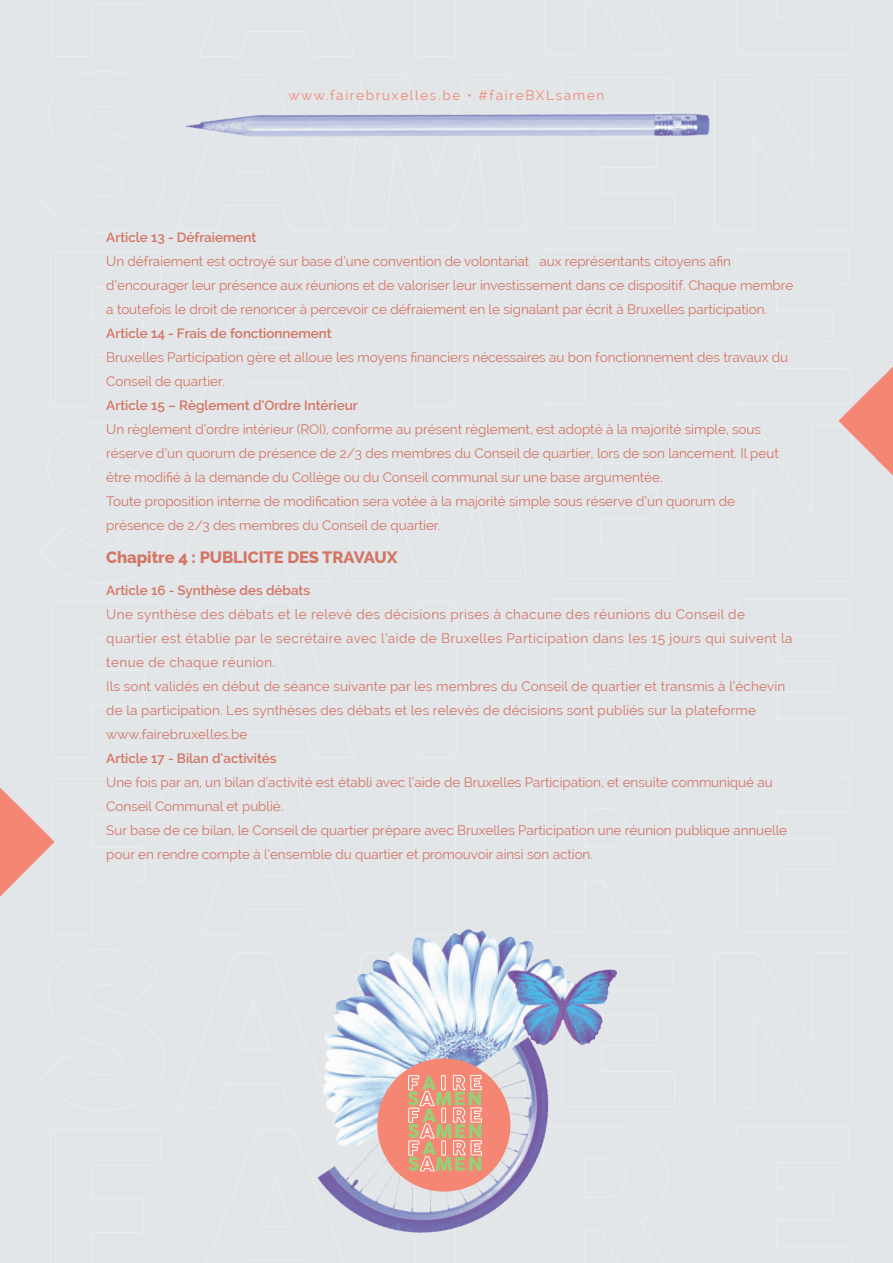
<style>
.page{position:relative;width:893px;height:1263px;background:#e2e6e8}
.page>*{position:absolute;margin:0;border:0;box-sizing:border-box;transform-origin:0 0}
.t1{font:800 16.5px "Raleway";letter-spacing:-.005em;color:#d47464}
.t2{font:13.5px/24px "Raleway";letter-spacing:-.005em;color:#d47464}
.t3{font:600 13.5px "Raleway";letter-spacing:-.005em;color:#d47464}
.t4{font:13.5px "Raleway";letter-spacing:.12em;color:#f48673}
</style>
<div class="page">
<svg style="left:838px;top:366px;width:55px;height:110px"></svg>
<svg style="left:0;top:787px;width:55px;height:110px"></svg>
<img style="left:185px;top:113px;width:525px;height:24px">
<img style="left:412px;top:929px;width:206px;height:246px">
<svg style="left:317px;top:951px;width:211px;height:282px"></svg>
<p class="t4" style="left:288px;top:87px;width:317px">www.fairebruxelles.be • #faireBXLsamen</p>
<p class="t3" style="left:106px;top:230px;width:151px">Article 13 - Défraiement</p>
<p class="t2" style="left:106px;top:249px;width:689px">Un défraiement est octroyé sur base d’une convention de volontariat aux représentants citoyens afin d’encourager leur présence aux réunions et de valoriser leur investissement dans ce dispositif. Chaque membre a toutefois le droit de renoncer à percevoir ce défraiement en le signalant par écrit à Bruxelles participation.</p>
<p class="t3" style="left:106px;top:326px;width:227px">Article 14 - Frais de fonctionnement</p>
<p class="t2" style="left:106px;top:345px;width:683px">Bruxelles Participation gère et alloue les moyens financiers nécessaires au bon fonctionnement des travaux du<br>Conseil de quartier.</p>
<p class="t3" style="left:106px;top:398px;width:253px">Article 15 – Règlement d’Ordre Intérieur</p>
<p class="t2" style="left:106px;top:417px;width:674px">Un règlement d’ordre intérieur (ROI), conforme au présent règlement, est adopté à la majorité simple, sous réserve d’un quorum de présence de 2/3 des membres du Conseil de quartier, lors de son lancement. Il peut être modifié à la demande du Collège ou du Conseil communal sur une base argumentée.<br>Toute proposition interne de modification sera votée à la majorité simple sous réserve d’un quorum de présence de 2/3 des membres du Conseil de quartier.</p>
<p class="t1" style="left:106px;top:547px;width:293px">Chapitre 4 : PUBLICITE DES TRAVAUX</p>
<p class="t3" style="left:106px;top:583px;width:205px">Article 16 - Synthèse des débats</p>
<p class="t2" style="left:106px;top:602px;width:688px">Une synthèse des débats et le relevé des décisions prises à chacune des réunions du Conseil de quartier est établie par le secrétaire avec l’aide de Bruxelles Participation dans les 15 jours qui suivent la tenue de chaque réunion.<br>Ils sont validés en début de séance suivante par les membres du Conseil de quartier et transmis à l’échevin de la participation. Les synthèses des débats et les relevés de décisions sont publiés sur la plateforme www.fairebruxelles.be</p>
<p class="t3" style="left:106px;top:751px;width:172px">Article 17 - Bilan d’activités</p>
<p class="t2" style="left:106px;top:770px;width:682px">Une fois par an, un bilan d’activité est établi avec l’aide de Bruxelles Participation, et ensuite communiqué au Conseil Communal et publié.<br>Sur base de ce bilan, le Conseil de quartier prépare avec Bruxelles Participation une réunion publique annuelle pour en rendre compte à l’ensemble du quartier et promouvoir ainsi son action.</p>
</div>
